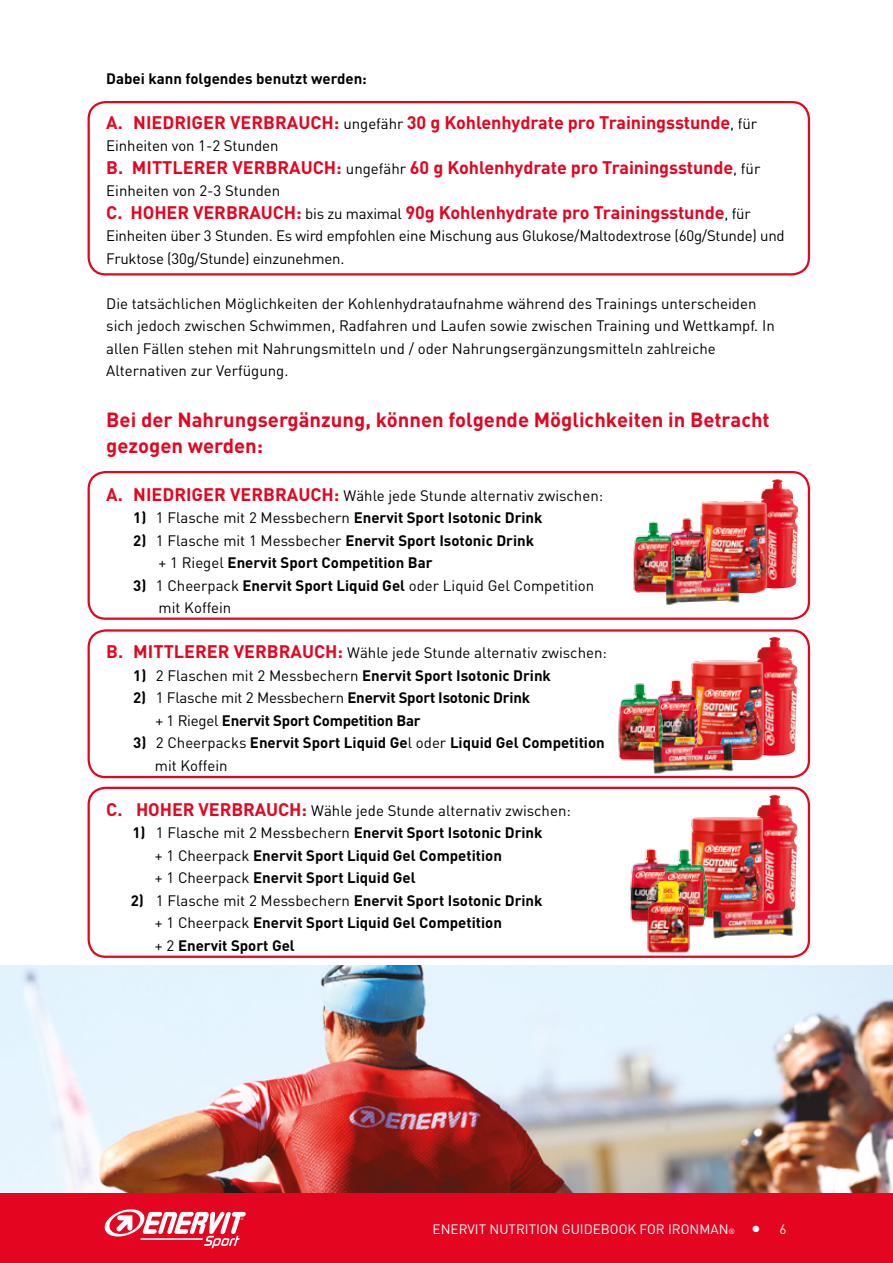
<style>
.page{position:relative;width:893px;height:1263px;background:#fff}
.page>*{position:absolute;margin:0;border:0;box-sizing:border-box;transform-origin:0 0}
.t1{font:700 20.25px/25.5px "DIN";color:#e40521}
.t2{font:700 18px "DIN";letter-spacing:-.005em;color:#e40521}
.t3{font:15px/22.5px "DIN";color:#000}
.t4{font:700 15px/22.5px "DIN";color:#000}
.t5{font:13.5px "DIN";color:#fff}
.s1{font-weight:400;font-size:15px;color:#000}
.s2{font-weight:700;font-size:18px;color:#e40521}
.s3{font-weight:400}
.s4{font-weight:700}
.s5{font-size:7.5px}
</style>
<div class="page">
<div style="left:0;top:1193px;width:893px;height:70px;background:#e40521"></div>
<svg style="left:105px;top:1209px;width:141px;height:39px"></svg>
<img style="left:0;top:965px;width:893px;height:228px">
<div style="left:88px;top:629px;width:722px;height:149px;border:2px solid #e40521;border-radius:17px"></div>
<div style="left:88px;top:787px;width:722px;height:171px;border:2px solid #e40521;border-radius:17px"></div>
<div style="left:88px;top:471px;width:722px;height:149px;border:2px solid #e40521;border-radius:17px"></div>
<div style="left:88px;top:101px;width:722px;height:174px;border:2px solid #e40521;border-radius:17px"></div>
<img style="left:761px;top:479px;width:37px;height:109px">
<img style="left:700px;top:496px;width:71px;height:96px">
<img style="left:680px;top:513px;width:34px;height:61px">
<img style="left:632px;top:521px;width:48px;height:72px">
<img style="left:664px;top:574px;width:78px;height:31px">
<img style="left:757px;top:637px;width:40px;height:119px">
<img style="left:691px;top:655px;width:77px;height:105px">
<img style="left:668px;top:674px;width:38px;height:66px">
<img style="left:618px;top:683px;width:50px;height:78px">
<img style="left:651px;top:740px;width:85px;height:36px">
<img style="left:750px;top:795px;width:47px;height:109px">
<img style="left:690px;top:818px;width:78px;height:86px">
<img style="left:630px;top:848px;width:28px;height:74px">
<img style="left:658px;top:842px;width:55px;height:85px">
<img style="left:711px;top:904px;width:85px;height:35px">
<img style="left:642px;top:879px;width:52px;height:74px">
<p class="t4" style="left:106px;top:66px;width:262px">Dabei kann folgendes benutzt werden:</p>
<p class="t2" style="left:106px;top:110px;width:652px">A. NIEDRIGER VERBRAUCH: <span class="s1">ungefähr</span> 30 g Kohlenhydrate pro Trainingsstunde<span class="s1">, für</span></p>
<p class="t3" style="left:106px;top:134px;width:174px">Einheiten von 1-2 Stunden</p>
<p class="t2" style="left:106px;top:155px;width:656px">B. MITTLERER VERBRAUCH: <span class="s1">ungefähr</span> 60 g Kohlenhydrate pro Trainingsstunde<span class="s1">, für</span></p>
<p class="t3" style="left:106px;top:179px;width:176px">Einheiten von 2-3 Stunden</p>
<p class="t2" style="left:106px;top:200px;width:646px">C. HOHER VERBRAUCH: <span class="s1">bis zu maximal</span> 90g Kohlenhydrate pro Trainingsstunde<span class="s1">, für</span></p>
<p class="t3" style="left:106px;top:224px;width:680px">Einheiten über 3 Stunden. Es wird empfohlen eine Mischung aus Glukose/Maltodextrose (60g/Stunde) und<br>Fruktose (30g/Stunde) einzunehmen.</p>
<p class="t3" style="left:106px;top:292px;width:670px">Die tatsächlichen Möglichkeiten der Kohlenhydrataufnahme während des Trainings unterscheiden sich jedoch zwischen Schwimmen, Radfahren und Laufen sowie zwischen Training und Wettkampf. In allen Fällen stehen mit Nahrungsmitteln und / oder Nahrungsergänzungsmitteln zahlreiche Alternativen zur Verfügung.</p>
<h1 class="t1" style="left:106px;top:406px;width:665px">Bei der Nahrungsergänzung, können folgende Möglichkeiten in Betracht gezogen werden:</h1>
<p class="t3" style="left:106px;top:484px;width:498px"><span class="s2">A. NIEDRIGER VERBRAUCH:</span> Wähle jede Stunde alternativ zwischen:</p>
<p class="t4" style="left:133px;top:506px;width:411px">1) <span class="s3">1 Flasche mit 2 Messbechern</span> Enervit Sport Isotonic Drink</p>
<p class="t4" style="left:159px;top:528px;width:377px;text-indent:-25px">2) <span class="s3">1 Flasche mit 1 Messbecher</span> Enervit Sport Isotonic Drink <span class="s3">+ 1 Riegel</span> Enervit Sport Competition Bar</p>
<p class="t3" style="left:159px;top:574px;width:437px;text-indent:-25px"><span class="s4">3)</span> 1 Cheerpack <span class="s4">Enervit Sport Liquid Gel</span> oder Liquid Gel Competition mit Koffein</p>
<p class="t3" style="left:106px;top:641px;width:502px"><span class="s2">B. MITTLERER VERBRAUCH:</span> Wähle jede Stunde alternativ zwischen:</p>
<p class="t4" style="left:133px;top:663px;width:419px">1) <span class="s3">2 Flaschen mit 2 Messbechern</span> Enervit Sport Isotonic Drink</p>
<p class="t4" style="left:155px;top:686px;width:376px;text-indent:-22px">2) <span class="s3">1 Flasche mit 2 Messbechern</span> Enervit Sport Isotonic Drink <span class="s3">+ 1 Riegel</span> Enervit Sport Competition Bar</p>
<p class="t4" style="left:155px;top:731px;width:451px;text-indent:-22px">3) <span class="s3">2 Cheerpacks</span> Enervit Sport Liquid Ge<span class="s3">l oder</span> Liquid Gel Competition <span class="s3">mit Koffein</span></p>
<p class="t3" style="left:106px;top:799px;width:466px"><span class="s2">C. HOHER VERBRAUCH:</span> Wähle jede Stunde alternativ zwischen:</p>
<p class="t4" style="left:155px;top:821px;width:389px;text-indent:-22px">1) <span class="s3">1 Flasche mit 2 Messbechern</span> Enervit Sport Isotonic Drink <span class="s3">+ 1 Cheerpack</span> Enervit Sport Liquid Gel Competition<br><span class="s3">+ 1 Cheerpack</span> Enervit Sport Liquid Gel</p>
<p class="t4" style="left:155px;top:888px;width:389px;text-indent:-24px">2) <span class="s3">1 Flasche mit 2 Messbechern</span> Enervit Sport Isotonic Drink <span class="s3">+ 1 Cheerpack</span> Enervit Sport Liquid Gel Competition<br><span class="s3">+ 2</span> Enervit Sport Gel</p>
<p class="t5" style="left:433px;top:1220px;width:304px">ENERVIT NUTRITION GUIDEBOOK FOR IRONMAN<span class="s5">®</span></p>
<p class="t5" style="left:752px;top:1220px;width:36px">● 6</p>
</div>
